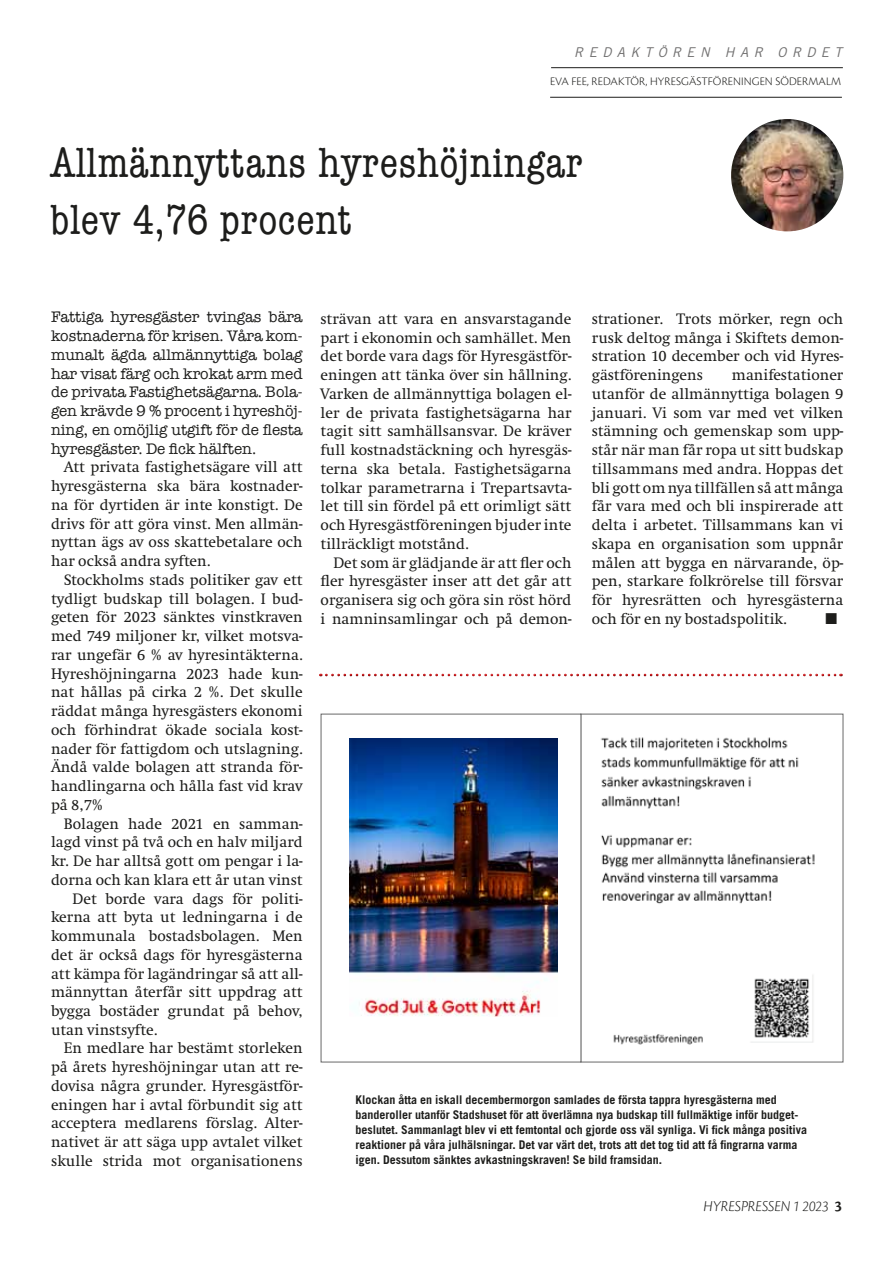
<style>
.page{position:relative;width:893px;height:1263px;background:#fff}
.page>*{position:absolute;margin:0;border:0;box-sizing:border-box;transform-origin:0 0}
.t1{font:condensed 43.5px/57px "American Typewriter";letter-spacing:.01em;color:#1d1d1b}
.t2{font:15.75px/18.8px "Swift";color:#1d1d1b;text-align:justify}
.t3{font:15.75px/18.8px "American Typewriter";color:#1d1d1b;text-align:justify}
.t4{font:italic 300 15.75px "Cronos Pro";letter-spacing:-.005em;color:#1d1d1b}
.t5{font:15.75px "Zapf Dingbats ITC";color:#1d1d1b}
.t6{font:italic 13.5px "Trade Gothic";letter-spacing:.4em;color:#706f6f}
.t7{font:700 12px/15px "Trade Gothic";color:#1d1d1b}
.t8{font:300 12px "Cronos Pro";letter-spacing:.005em;color:#1d1d1b}
.s1{font-weight:600;font-style:normal}
</style>
<div class="page">
<hr style="left:551px;top:67px;width:292px;height:1px;background:#1d1d1b">
<hr style="left:550px;top:97px;width:292px;height:1px;background:#1d1d1b">
<div style="left:317px;top:672px;width:525px;height:5px;background:#1d1d1b;opacity:.75"></div>
<img style="left:731px;top:119px;width:112px;height:112px;border-radius:56px">
<img style="left:600px;top:737px;width:215px;height:308px">
<img style="left:350px;top:739px;width:208px;height:277px">
<p class="t6" style="left:574px;top:44px;width:164px">REDAKTÖRE N HAR</p>
<p class="t6" style="left:778px;top:44px;width:29px">O RDET</p>
<p class="t8" style="left:550px;top:75px;width:293px">EVA FEE, REDAKTÖR, HYRESGÄSTFÖRENINGEN SÖDERMALM</p>
<h1 class="t1" style="left:50px;top:133px;width:534px">Allmännyttans hyreshöjningar blev 4,76 procent</h1>
<p class="t3" style="left:51px;top:307px;width:253px">Fattiga hyresgäster tvingas bära kostnaderna för krisen. Våra kom&shy;munalt ägda allmännyttiga bolag har visat färg och krokat arm med de privata Fastighetsägarna. Bola&shy;gen krävde 9 % procent i hyreshöj&shy;ning, en omöjlig utgift för de flesta hyresgäster. De fick hälften.</p>
<p class="t2" style="left:51px;top:458px;width:253px;text-indent:13px">Att privata fastighetsägare vill att hyresgästerna ska bära kostnader&shy;na för dyrtiden är inte konstigt. De drivs för att göra vinst. Men allmän&shy;nyttan ägs av oss skattebetalare och har också andra syften.</p>
<p class="t2" style="left:51px;top:571px;width:253px;text-indent:13px">Stockholms stads politiker gav ett tydligt budskap till bolagen. I bud&shy;geten för 2023 sänktes vinstkraven med 749 miljoner kr, vilket motsva&shy;rar ungefär 6 % av hyresintäkterna.<br>Hyreshöjningarna 2023 hade kun&shy;nat hållas på cirka 2 %. Det skulle räddat många hyresgästers ekonomi och förhindrat ökade sociala kost&shy;nader för fattigdom och utslagning.<br>Ändå valde bolagen att stranda för&shy;handlingarna och hålla fast vid krav på 8,7%</p>
<p class="t2" style="left:64px;top:814px;width:240px">Bolagen hade 2021 en samman-</p>
<p class="t2" style="left:51px;top:833px;width:253px">lagd vinst på två och en halv miljard</p>
<p class="t2" style="left:51px;top:852px;width:253px">kr. De har alltså gott om pengar i la-</p>
<p class="t2" style="left:51px;top:870px;width:253px">dorna och kan klara ett år utan vinst</p>
<p class="t2" style="left:73px;top:889px;width:232px">Det borde vara dags för politi-</p>
<p class="t2" style="left:51px;top:908px;width:253px">kerna att byta ut ledningarna i de</p>
<p class="t2" style="left:51px;top:927px;width:253px">kommunala bostadsbolagen. Men</p>
<p class="t2" style="left:51px;top:945px;width:253px">det är också dags för hyresgästerna</p>
<p class="t2" style="left:51px;top:964px;width:253px">att kämpa för lagändringar så att all-</p>
<p class="t2" style="left:51px;top:983px;width:253px">männyttan återfår sitt uppdrag att</p>
<p class="t2" style="left:51px;top:1002px;width:253px">bygga bostäder grundat på behov,</p>
<p class="t2" style="left:51px;top:1020px;width:108px">utan vinstsyfte.</p>
<p class="t2" style="left:64px;top:1039px;width:240px">En medlare har bestämt storleken</p>
<p class="t2" style="left:51px;top:1058px;width:253px">på årets hyreshöjningar utan att re-</p>
<p class="t2" style="left:51px;top:1077px;width:253px">dovisa några grunder. Hyresgästför-</p>
<p class="t2" style="left:51px;top:1095px;width:253px">eningen har i avtal förbundit sig att</p>
<p class="t2" style="left:51px;top:1114px;width:253px">acceptera medlarens förslag. Alter-</p>
<p class="t2" style="left:51px;top:1133px;width:253px">nativet är att säga upp avtalet vilket</p>
<p class="t2" style="left:51px;top:1152px;width:253px">skulle strida mot organisationens</p>
<p class="t2" style="left:321px;top:310px;width:252px">strävan att vara en ansvarstagande part i ekonomin och samhället. Men det borde vara dags för Hyresgästför&shy;eningen att tänka över sin hållning.<br>Varken de allmännyttiga bolagen el&shy;ler de privata fastighetsägarna har tagit sitt samhällsansvar. De kräver full kostnadstäckning och hyresgäs&shy;terna ska betala. Fastighetsägarna tolkar parametrarna i Trepartsavta&shy;let till sin fördel på ett orimligt sätt och Hyresgästföreningen bjuder inte tillräckligt motstånd.</p>
<p class="t2" style="left:321px;top:553px;width:252px;text-indent:13px">Det som är glädjande är att fler och fler hyresgäster inser att det går att organisera sig och göra sin röst hörd i namninsamlingar och på demon-</p>
<p class="t2" style="left:592px;top:310px;width:253px">strationer. Trots mörker, regn och rusk deltog många i Skiftets demon&shy;stration 10 december och vid Hyres&shy;gästföreningens</p>
<p class="t2" style="left:592px;top:366px;width:253px;text-indent:140px">manifestationer utanför de allmännyttiga bolagen 9 januari. Vi som var med vet vilken stämning och gemenskap som upp&shy;står när man får ropa ut sitt budskap tillsammans med andra. Hoppas det bli gott om nya tillfällen så att många får vara med och bli inspirerade att delta i arbetet. Tillsammans kan vi skapa en organisation som uppnår målen att bygga en närvarande, öp&shy;pen, starkare folkrörelse till försvar för hyresrätten och hyresgästerna och för en ny bostadspolitik.</p>
<p class="t5" style="left:825px;top:611px;width:13px">■</p>
<p class="t7" style="left:355px;top:1091px;width:453px">Klockan åtta en iskall decembermorgon samlades de första tappra hyresgästerna med banderoller utanför Stadshuset för att överlämna nya budskap till fullmäktige inför budget&shy;beslutet. Sammanlagt blev vi ett femtontal och gjorde oss väl synliga. Vi fick många positiva reaktioner på våra julhälsningar. Det var värt det, trots att det tog tid att få fingrarna varma igen. Dessutom sänktes avkastningskraven! Se bild framsidan.</p>
<p class="t4" style="left:704px;top:1198px;width:140px">HYRESPRESSEN 1 2023 <span class="s1">3</span></p>
</div>
